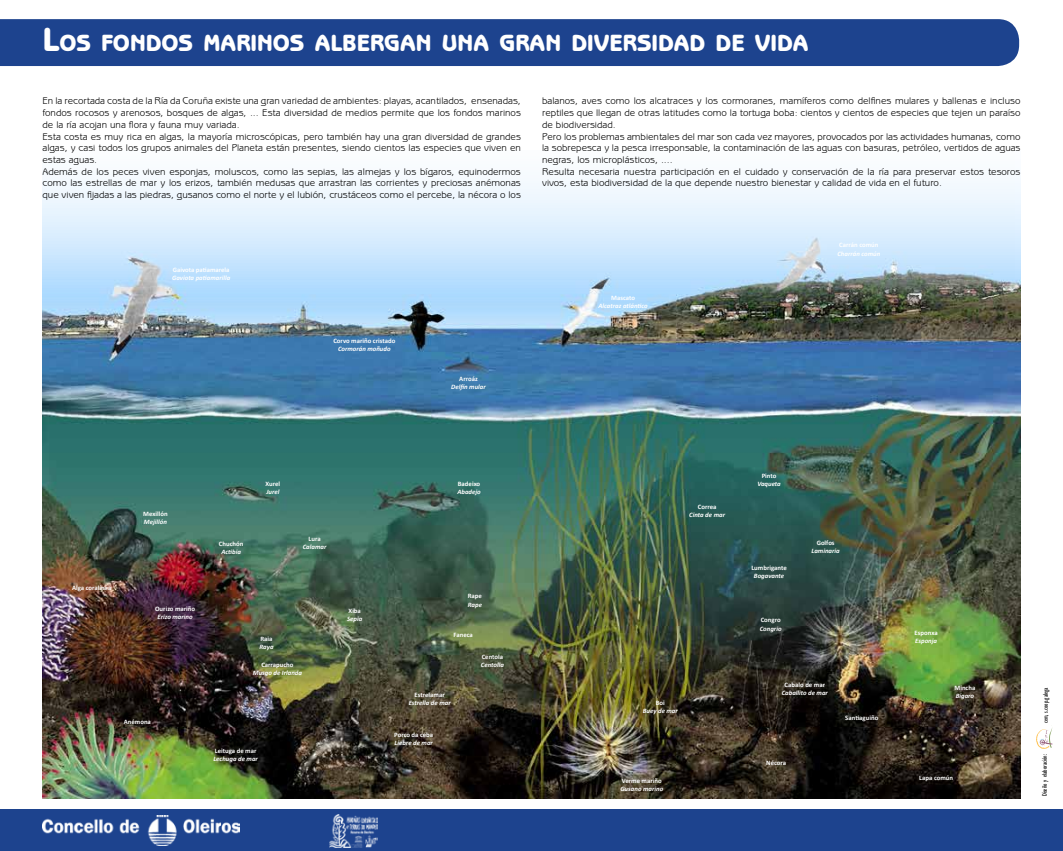
<style>
.page{position:relative;width:1063px;height:851px;background:#fff}
.page>*{position:absolute;margin:0;border:0;box-sizing:border-box;transform-origin:0 0}
.t1{font:800 23.62px "Benguiat Gothic Std";color:#fff}
.t2{font:9.75px/11.8px "Benguiat Gothic Std";color:#000}
.t3{font:700 6.75px "Calibri";color:#fff}
.t4{font:italic 700 6.75px "Calibri";color:#fff}
.t5{font:condensed 6.75px "Gill Sans";color:#000}
.s1{font-size:33.75px}
</style>
<div class="page">
<img style="left:43px;top:181px;width:977px;height:617px">
<div style="left:0;top:19px;width:1019px;height:47px;background:#1d438e"></div>
<div style="left:0;top:809px;width:1063px;height:41px;background:#1d438e"></div>
<img style="left:43px;top:815px;width:196px;height:30px">
<svg style="left:1036px;top:728px;width:17px;height:20px"></svg>
<img style="left:330px;top:814px;width:47px;height:33px">
<h1 class="t1" style="left:43px;top:29px;width:768px"><span class="s1">L</span>OS FONDOS MARINOS ALBERGAN UNA GRAN DIVERSIDAD DE VIDA</h1>
<p class="t2" style="left:43px;top:95px;width:480px">En la recortada costa de la Ría da Coruña existe una gran variedad de ambientes: playas, acantilados, ensenadas, fondos rocosos y arenosos, bosques de algas, ... Esta diversidad de medios permite que los fondos marinos de la ría acojan una flora y fauna muy variada.<br>Esta costa es muy rica en algas, la mayoría microscópicas, pero también hay una gran diversidad de grandes algas, y casi todos los grupos animales del Planeta están presentes, siendo cientos las especies que viven en estas aguas.<br>Además de los peces viven esponjas, moluscos, como las sepias, las almejas y los bígaros, equinodermos como las estrellas de mar y los erizos, también medusas que arrastran las corrientes y preciosas anémonas que viven fijadas a las piedras, gusanos como el norte y el lubión, crustáceos como el percebe, la nécora o los</p>
<p class="t2" style="left:542px;top:95px;width:480px">balanos, aves como los alcatraces y los cormoranes, mamíferos como delfines mulares y ballenas e incluso reptiles que llegan de otras latitudes como la tortuga boba: cientos y cientos de especies que tejen un paraíso de biodiversidad.<br>Pero los problemas ambientales del mar son cada vez mayores, provocados por las actividades humanas, como la sobrepesca y la pesca irresponsable, la contaminación de las aguas con basuras, petróleo, vertidos de aguas negras, los microplásticos, ....<br>Resulta necesaria nuestra participación en el cuidado y conservación de la ría para preservar estos tesoros vivos, esta biodiversidad de la que depende nuestro bienestar y calidad de vida en el futuro.</p>
<p class="t3" style="left:173px;top:265px;width:58px">Gaivota patiamarela</p>
<p class="t4" style="left:172px;top:273px;width:60px">Gaviota patiamarilla</p>
<p class="t3" style="left:333px;top:336px;width:63px">Corvo mariño cristado</p>
<p class="t4" style="left:338px;top:344px;width:54px">Cormorán moñudo</p>
<p class="t3" style="left:459px;top:374px;width:20px">Arroáz</p>
<p class="t4" style="left:451px;top:382px;width:36px">Delfín mular</p>
<p class="t3" style="left:611px;top:292px;width:25px">Mascato</p>
<p class="t4" style="left:598px;top:300px;width:51px">Alcatraz atlántico</p>
<p class="t3" style="left:839px;top:240px;width:41px">Carrán común</p>
<p class="t4" style="left:837px;top:248px;width:44px">Charrán común</p>
<p class="t3" style="left:72px;top:583px;width:41px">Alga coralínea</p>
<p class="t3" style="left:143px;top:509px;width:26px">Mexillón</p>
<p class="t4" style="left:144px;top:517px;width:25px">Mejillón</p>
<p class="t3" style="left:155px;top:604px;width:42px">Ourizo mariño</p>
<p class="t4" style="left:158px;top:612px;width:37px">Erizo marino</p>
<p class="t3" style="left:124px;top:716px;width:29px">Anémona</p>
<p class="t3" style="left:219px;top:539px;width:26px">Chuchón</p>
<p class="t4" style="left:221px;top:547px;width:21px">Actibia</p>
<p class="t3" style="left:266px;top:478px;width:16px">Xurel</p>
<p class="t4" style="left:266px;top:486px;width:15px">Jurel</p>
<p class="t3" style="left:309px;top:534px;width:14px">Lura</p>
<p class="t4" style="left:303px;top:542px;width:25px">Calamar</p>
<p class="t3" style="left:260px;top:634px;width:14px">Raia</p>
<p class="t4" style="left:260px;top:642px;width:16px">Raya</p>
<p class="t3" style="left:261px;top:659px;width:34px">Carrapucho</p>
<p class="t4" style="left:253px;top:667px;width:51px">Musgo de Irlanda</p>
<p class="t3" style="left:215px;top:746px;width:43px">Leituga de mar</p>
<p class="t4" style="left:213px;top:754px;width:46px">Lechuga de mar</p>
<p class="t3" style="left:349px;top:606px;width:14px">Xiba</p>
<p class="t4" style="left:347px;top:614px;width:17px">Sepia</p>
<p class="t3" style="left:458px;top:478px;width:24px">Badeixo</p>
<p class="t4" style="left:457px;top:486px;width:25px">Abadejo</p>
<p class="t3" style="left:468px;top:591px;width:16px">Rape</p>
<p class="t4" style="left:468px;top:599px;width:16px">Rape</p>
<p class="t3" style="left:454px;top:629px;width:21px">Faneca</p>
<p class="t3" style="left:482px;top:652px;width:23px">Centola</p>
<p class="t4" style="left:481px;top:660px;width:25px">Centolla</p>
<p class="t3" style="left:415px;top:690px;width:32px">Estrelamar</p>
<p class="t4" style="left:409px;top:698px;width:44px">Estrella de mar</p>
<p class="t3" style="left:394px;top:729px;width:41px">Porco da ceba</p>
<p class="t4" style="left:395px;top:737px;width:40px">Liebre de mar</p>
<p class="t3" style="left:698px;top:501px;width:20px">Correa</p>
<p class="t4" style="left:689px;top:510px;width:37px">Cinta de mar</p>
<p class="t3" style="left:656px;top:697px;width:11px">Boi</p>
<p class="t4" style="left:643px;top:705px;width:37px">Buey de mar</p>
<p class="t3" style="left:622px;top:776px;width:41px">Verme mariño</p>
<p class="t4" style="left:620px;top:784px;width:44px">Gusano marino</p>
<p class="t3" style="left:762px;top:471px;width:16px">Pinto</p>
<p class="t4" style="left:757px;top:479px;width:25px">Vaqueta</p>
<p class="t3" style="left:751px;top:562px;width:37px">Lumbrigante</p>
<p class="t4" style="left:754px;top:570px;width:32px">Bogavante</p>
<p class="t3" style="left:761px;top:615px;width:21px">Congro</p>
<p class="t4" style="left:760px;top:623px;width:23px">Congrio</p>
<p class="t3" style="left:817px;top:538px;width:19px">Golfos</p>
<p class="t4" style="left:812px;top:546px;width:30px">Laminaria</p>
<p class="t3" style="left:785px;top:679px;width:42px">Cabalo de mar</p>
<p class="t4" style="left:782px;top:687px;width:48px">Caballito de mar</p>
<p class="t3" style="left:766px;top:757px;width:21px">Nécora</p>
<p class="t3" style="left:845px;top:712px;width:35px">Santiaguiño</p>
<p class="t3" style="left:915px;top:627px;width:25px">Esponxa</p>
<p class="t4" style="left:915px;top:635px;width:23px">Esponja</p>
<p class="t3" style="left:954px;top:682px;width:22px">Mincha</p>
<p class="t4" style="left:956px;top:691px;width:20px">Bígaro</p>
<p class="t3" style="left:919px;top:773px;width:35px">Lapa común</p>
<p class="t5" style="left:1041px;top:723px;width:37px;rotate:-90deg">cem, s.coop.galega</p>
<p class="t5" style="left:1041px;top:796px;width:44px;rotate:-90deg">Diseño y elaboración:</p>
</div>
